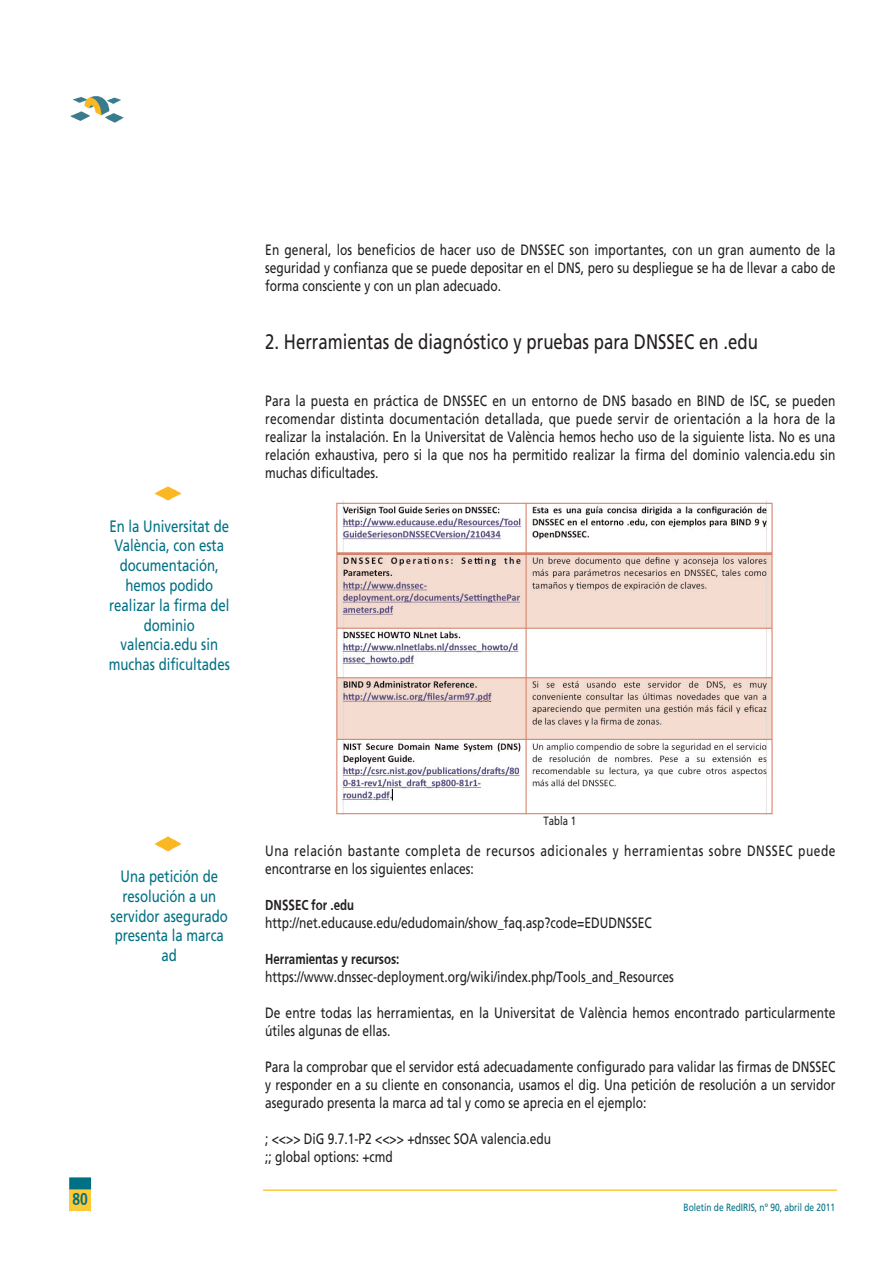
<style>
.page{position:relative;width:893px;height:1263px;background:#fff}
.page>*{position:absolute;margin:0;border:0;box-sizing:border-box;transform-origin:0 0}
.t1{font:21px "Frutiger LT";color:#231f20;scale:.8 1}
.t2{font:700 18px "Frutiger";color:#007184;scale:.8 1}
.t3{font:16.5px/19.8px "Frutiger LT";color:#007184;text-align:center;scale:.8 1}
.t4{font:15px/18px "Frutiger LT";color:#231f20;text-align:justify;scale:.8 1}
.t5{font:15px/18px "Frutiger LT";letter-spacing:.04em;color:#231f20;scale:.8 1}
.t6{font:700 15px "Frutiger";color:#231f20;scale:.8 1}
.t7{font:12px "Frutiger LT";color:#231f20;scale:.8 1}
.t8{font:10.5px "Frutiger LT";color:#007184;scale:.8 1}
</style>
<div class="page">
<img style="left:70px;top:96px;width:54px;height:27px">
<img style="left:154px;top:486px;width:28px;height:15px">
<div style="left:70px;top:1189px;width:21px;height:21px;background:#ffc938"></div>
<div style="left:69px;top:1177px;width:22px;height:12px;background:#007184"></div>
<hr style="left:263px;top:1189px;width:574px;height:2px;background:#ffc938">
<img style="left:154px;top:837px;width:28px;height:14px">
<img style="left:336px;top:500px;width:437px;height:315px">
<p class="t3" style="left:109px;top:517px;width:153px">En la Universitat de<br>València, con esta documentación, hemos podido realizar la firma del dominio valencia.edu sin muchas dificultades</p>
<p class="t4" style="left:265px;top:242px;width:714px">En general, los beneficios de hacer uso de DNSSEC son importantes, con un gran aumento de la seguridad y confianza que se puede depositar en el DNS, pero su despliegue se ha de llevar a cabo de forma consciente y con un plan adecuado.</p>
<h1 class="t1" style="left:265px;top:333px;width:618px">2. Herramientas de diagnóstico y pruebas para DNSSEC en .edu</h1>
<p class="t4" style="left:265px;top:393px;width:714px">Para la puesta en práctica de DNSSEC en un entorno de DNS basado en BIND de ISC, se pueden recomendar distinta documentación detallada, que puede servir de orientación a la hora de la realizar la instalación. En la Universitat de València hemos hecho uso de la siguiente lista. No es una relación exhaustiva, pero si la que nos ha permitido realizar la firma del dominio valencia.edu sin muchas dificultades.</p>
<p class="t3" style="left:111px;top:868px;width:148px">Una petición de resolución a un servidor asegurado presenta la marca ad</p>
<p class="t2" style="left:72px;top:1190px;width:21px">80</p>
<p class="t7" style="left:543px;top:816px;width:42px">Tabla 1</p>
<p class="t5" style="left:265px;top:843px;width:714px">Una relación bastante completa de recursos adicionales y herramientas sobre DNSSEC puede encontrarse en los siguientes enlaces:</p>
<p class="t6" style="left:265px;top:898px;width:113px">DNSSEC for .edu</p>
<p class="t4" style="left:265px;top:915px;width:485px">http://net.educause.edu/edudomain/show_faq.asp?code=EDUDNSSEC</p>
<p class="t6" style="left:265px;top:952px;width:169px">Herramientas y recursos:</p>
<p class="t4" style="left:265px;top:969px;width:512px">https://www.dnssec-deployment.org/wiki/index.php/Tools_and_Resources</p>
<p class="t4" style="left:265px;top:1005px;width:714px">De entre todas las herramientas, en la Universitat de València hemos encontrado particularmente útiles algunas de ellas.</p>
<p class="t4" style="left:265px;top:1059px;width:714px">Para la comprobar que el servidor está adecuadamente configurado para validar las firmas de DNSSEC y responder en a su cliente en consonancia, usamos el dig. Una petición de resolución a un servidor asegurado presenta la marca ad tal y como se aprecia en el ejemplo:</p>
<p class="t4" style="left:265px;top:1131px;width:359px">; &lt;&lt;&gt;&gt; DiG 9.7.1-P2 &lt;&lt;&gt;&gt; +dnssec SOA valencia.edu ;; global options: +cmd</p>
<p class="t8" style="left:683px;top:1203px;width:191px">Boletín de RedIRIS, nº 90, abril de 2011</p>
</div>
